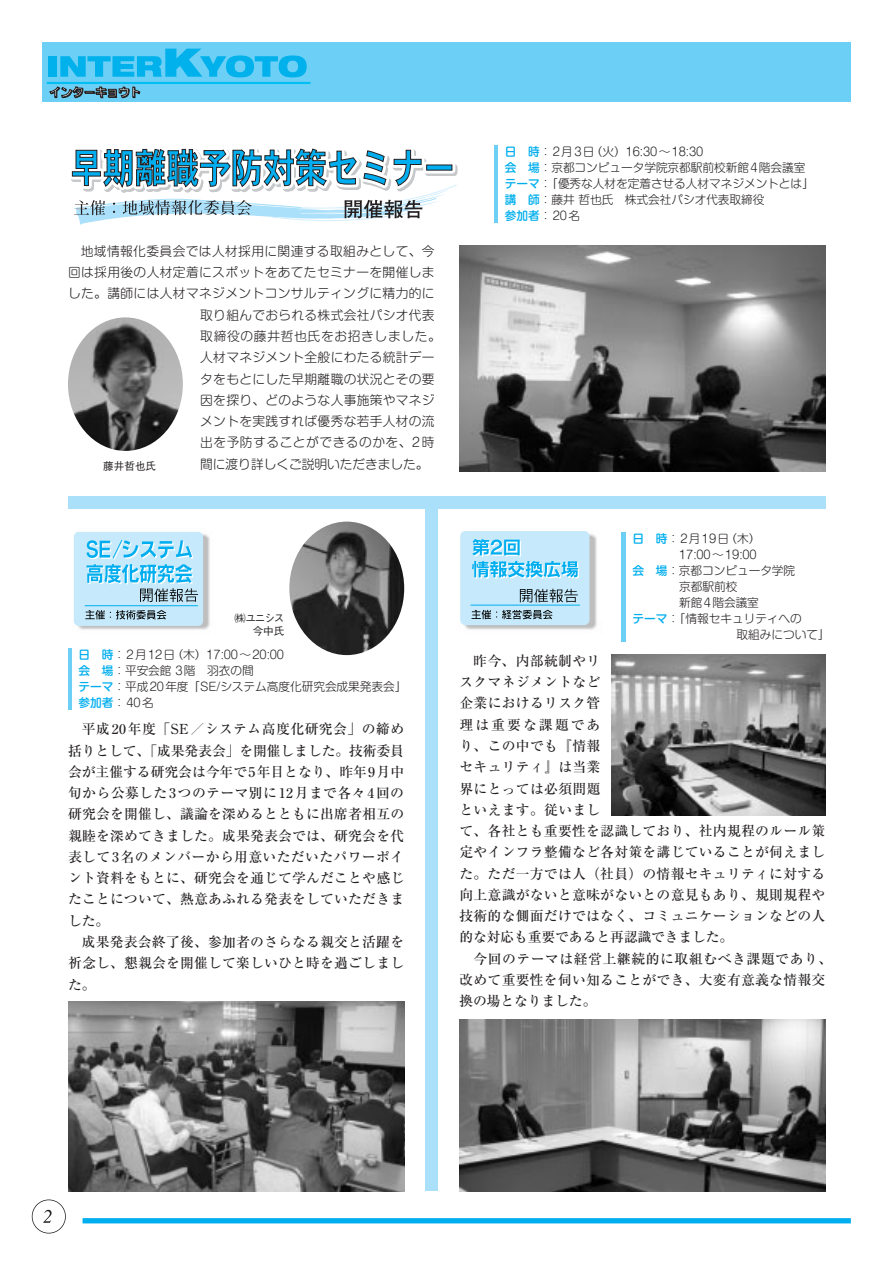
<style>
.page{position:relative;width:893px;height:1262px;background:#fff}
.page>*{position:absolute;margin:0;border:0;box-sizing:border-box;transform-origin:0 0}
.t1{font:500 13.8px/21.3px "Ryumin";letter-spacing:.02em;color:#231f20;text-align:justify}
.t2{font:300 12.75px "Shin M Go";letter-spacing:.025em;color:#231f20}
.t3{font:300 12.75px "Shin M Go";letter-spacing:.05em;color:#231f20}
.t4{font:300 12.75px "Shin M Go";letter-spacing:-.005em;color:#231f20}
.t5{font:300 11.7px/15.9px "Shin M Go";letter-spacing:-.005em;color:#231f20}
.t6{font:500 10.65px/12.8px "Gothic BBB";letter-spacing:-.005em;color:#231f20;text-align:right}
.s1{font-weight:500;color:#00aeef}
</style>
<div class="page">
<div style="left:82px;top:1218px;width:768px;height:5px;background:#00aeef"></div>
<div style="left:32px;top:1199px;width:34px;height:34px;border:1px solid #231f20;border-radius:50%"></div>
<div style="left:43px;top:43px;width:807px;height:59px;background:#6ccff6"></div>
<hr style="left:47px;top:82px;width:263px;height:2px;background:#00c0f3">
<svg style="left:50px;top:86px;width:90px;height:12px"></svg>
<div style="left:48px;top:56px;width:8px;height:21px;background:#00b1eb"></div>
<svg style="left:60px;top:49px;width:247px;height:28px"></svg>
<svg style="left:43px;top:1209px;width:9px;height:13px"></svg>
<img style="left:462px;top:531px;width:135px;height:99px">
<div style="left:460px;top:531px;width:129px;height:94px;background:#c6eafb;border-radius:5px"></div>
<svg style="left:471px;top:609px;width:81px;height:10px"></svg>
<svg style="left:520px;top:588px;width:58px;height:14px"></svg>
<hr style="left:470px;top:604px;width:110px;height:1px;background:#00aeef">
<svg style="left:472px;top:539px;width:107px;height:40px"></svg>
<img style="left:74px;top:532px;width:136px;height:98px">
<div style="left:74px;top:532px;width:129px;height:94px;background:#c6eafb;border-radius:5px"></div>
<hr style="left:85px;top:605px;width:113px;height:1px;background:#00aeef">
<svg style="left:85px;top:610px;width:81px;height:9px"></svg>
<svg style="left:86px;top:539px;width:112px;height:63px"></svg>
<div style="left:425px;top:505px;width:13px;height:686px;background:#aae0fa"></div>
<div style="left:68px;top:495px;width:757px;height:13px;background:#aae0fa"></div>
<hr style="left:68px;top:648px;width:4px;height:61px;background:#6ccff6">
<div style="left:621px;top:532px;width:5px;height:109px;background:#6ccff6"></div>
<img style="left:68px;top:1001px;width:337px;height:190px">
<img style="left:611px;top:654px;width:214px;height:161px">
<img style="left:459px;top:1019px;width:366px;height:172px">
<img style="left:459px;top:246px;width:366px;height:226px">
<hr style="left:494px;top:145px;width:4px;height:77px;background:#6ccff6">
<svg style="left:71px;top:148px;width:385px;height:77px"></svg>
<svg style="left:426px;top:165px;width:26px;height:5px"></svg>
<img style="left:68px;top:317px;width:115px;height:134px;border-radius:50%">
<img style="left:289px;top:521px;width:115px;height:134px;border-radius:50%">
<p class="t2" style="left:81px;top:246px;width:355px">地域情報化委員会では人材採用に関連する取組みとして、今</p>
<p class="t2" style="left:68px;top:267px;width:368px">回は採用後の人材定着にスポットをあてたセミナーを開催しま</p>
<p class="t2" style="left:68px;top:289px;width:368px">した。講師には人材マネジメントコンサルティングに精力的に</p>
<p class="t2" style="left:200px;top:310px;width:236px">取り組んでおられる株式会社パシオ代表</p>
<p class="t3" style="left:200px;top:331px;width:242px">取締役の藤井哲也氏をお招きしました。</p>
<p class="t2" style="left:200px;top:353px;width:236px">人材マネジメント全般にわたる統計デー</p>
<p class="t2" style="left:200px;top:374px;width:236px">タをもとにした早期離職の状況とその要</p>
<p class="t2" style="left:200px;top:395px;width:236px">因を探り、どのような人事施策やマネジ</p>
<p class="t2" style="left:200px;top:416px;width:236px">メントを実践すれば優秀な若手人材の流</p>
<p class="t2" style="left:200px;top:438px;width:236px">出を予防することができるのかを、2時</p>
<p class="t4" style="left:200px;top:459px;width:230px">間に渡り詳しくご説明いただきました。</p>
<p class="t6" style="left:103px;top:461px;width:54px">藤井哲也氏</p>
<p class="t6" style="left:235px;top:613px;width:51px">㈱ユニシス今中氏</p>
<p class="t5" style="left:79px;top:648px;width:323px"><span class="s1">日　時</span>：2月12日（木）17:00～20:00<br><span class="s1">会　場</span>：平安会館 3階　羽衣の間<br><span class="s1">テーマ</span>：平成20年度「SE/システム高度化研究会成果発表会｣<span class="s1">参加者</span>：40名</p>
<p class="t1" style="left:68px;top:720px;width:337px;text-indent:14px">平成20年度「SE／システム高度化研究会」の締め括りとして、「成果発表会」を開催しました。技術委員会が主催する研究会は今年で5年目となり、昨年9月中旬から公募した3つのテーマ別に12月まで各々4回の研究会を開催し、議論を深めるとともに出席者相互の親睦を深めてきました。成果発表会では、研究会を代表して3名のメンバーから用意いただいたパワーポイント資料をもとに、研究会を通じて学んだことや感じたことについて、熱意あふれる発表をしていただきました。</p>
<p class="t1" style="left:68px;top:933px;width:337px;text-indent:14px">成果発表会終了後、参加者のさらなる親交と活躍を祈念し、懇親会を開催して楽しいひと時を過ごしました。</p>
<p class="t5" style="left:505px;top:145px;width:310px"><span class="s1">日　時</span>：2月3日（火）16:30～18:30<br><span class="s1">会　場</span>：京都コンピュータ学院京都駅前校新館4階会議室<span class="s1">テーマ</span>：「優秀な人材を定着させる人材マネジメントとは」<span class="s1">講　師</span>：藤井哲也氏　株式会社パシオ代表取締役<br><span class="s1">参加者</span>：20名</p>
<p class="t5" style="left:632px;top:532px;width:130px"><span class="s1">日　時</span>：2月19日（木）</p>
<p class="t5" style="left:679px;top:548px;width:79px">17:00～19:00</p>
<p class="t5" style="left:632px;top:564px;width:176px"><span class="s1">会　場</span>：京都コンピュータ学院　</p>
<p class="t5" style="left:679px;top:580px;width:71px">京都駅前校　</p>
<p class="t5" style="left:679px;top:596px;width:81px">新館4階会議室</p>
<p class="t5" style="left:632px;top:612px;width:171px"><span class="s1">テーマ</span>：「情報セキュリティへの</p>
<p class="t5" style="left:736px;top:628px;width:95px">取組みについて」</p>
<p class="t1" style="left:459px;top:652px;width:367px;text-align:left;text-indent:14px">昨今、内部統制やリ<br>スクマネジメントなど<br>企業におけるリスク管<br>理は重要な課題であ<br>り、この中でも『情報<br>セキュリティ』は当業<br>界にとっては必須問題<br>といえます。従いまし<br>て、各社とも重要性を認識しており、社内規程のルール策定やインフラ整備など各対策を講じていることが伺えました。ただ一方では人（社員）の情報セキュリティに対する向上意識がないと意味がないとの意見もあり、規則規程や技術的な側面だけではなく、コミュニケーションなどの人的な対応も重要であると再認識できました。</p>
<p class="t1" style="left:459px;top:949px;width:374px;text-align:left;text-indent:14px">今回のテーマは経営上継続的に取組むべき課題であり、改めて重要性を伺い知ることができ、大変有意義な情報交換の場となりました。</p>
</div>
